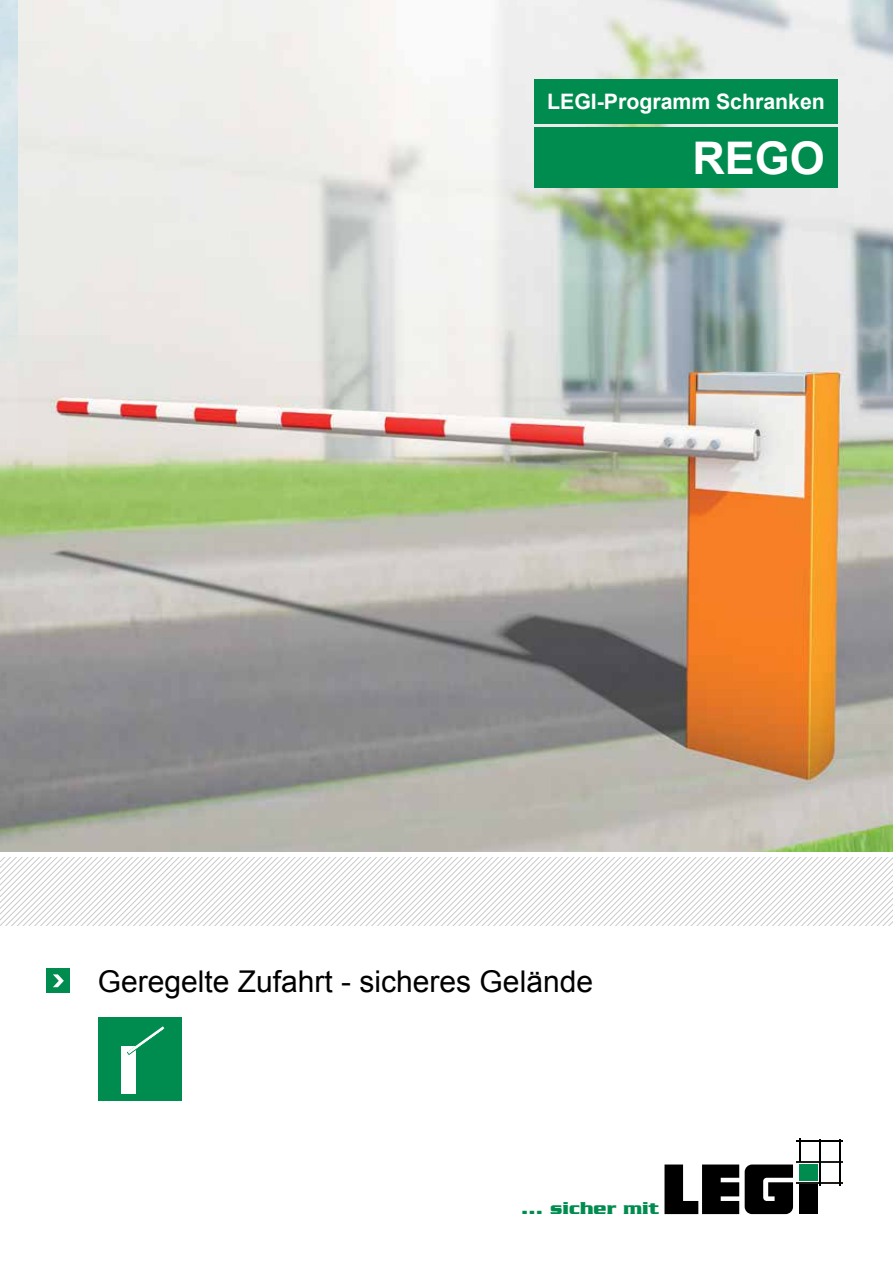
<style>
.page{position:relative;width:893px;height:1263px;background:#fff}
.page>*{position:absolute;margin:0;border:0;box-sizing:border-box;transform-origin:0 0}
.t1{font:700 45px "Arial";color:#fff}
.t2{font:30px "Arial";color:#000}
.t3{font:700 21.3px "Arial";color:#fff}
.t4{font:700 18.6px "Serpentine";color:#008c4f}
</style>
<div class="page">
<img style="left:0;top:0;width:893px;height:851px">
<svg style="left:232px;top:857px;width:661px;height:68px"></svg>
<div style="left:534px;top:79px;width:304px;height:44px;background:#008c4f"></div>
<div style="left:534px;top:128px;width:304px;height:60px;background:#008c4f"></div>
<div style="left:98px;top:1017px;width:84px;height:84px;background:#008c4f"></div>
<div style="left:122px;top:1046px;width:14px;height:47px;background:#fff"></div>
<svg style="left:127px;top:1026px;width:38px;height:29px"></svg>
<div style="left:47px;top:968px;width:23px;height:25px;background:#008c4f"></div>
<svg style="left:53px;top:974px;width:11px;height:13px"></svg>
<div style="left:799px;top:1183px;width:18px;height:31px;background:#000"></div>
<svg style="left:745px;top:1164px;width:48px;height:50px;background:#202020"></svg>
<svg style="left:664px;top:1164px;width:75px;height:50px"></svg>
<hr style="left:797px;top:1182px;width:46px;height:2px;background:#1f1b17">
<hr style="left:797px;top:1161px;width:46px;height:2px;background:#1f1b17">
<svg style="left:799px;top:1139px;width:1px;height:23px"></svg>
<hr style="left:797px;top:1141px;width:46px;height:1px;background:#000">
<hr style="left:819px;top:1139px;width:2px;height:46px;background:#000">
<hr style="left:839px;top:1139px;width:2px;height:46px;background:#000">
<div style="left:799px;top:1164px;width:18px;height:17px;background:#008c4f"></div>
<img style="left:0;top:0;width:17px;height:442px">
<p class="t3" style="left:547px;top:87px;width:279px">LEGI-Programm Schranken</p>
<h1 class="t1" style="left:692px;top:128px;width:134px">REGO</h1>
<p class="t2" style="left:98px;top:961px;width:497px">Geregelte Zufahrt - sicheres Gelände</p>
<p class="t4" style="left:521px;top:1198px;width:139px">... sicher mit</p>
</div>
